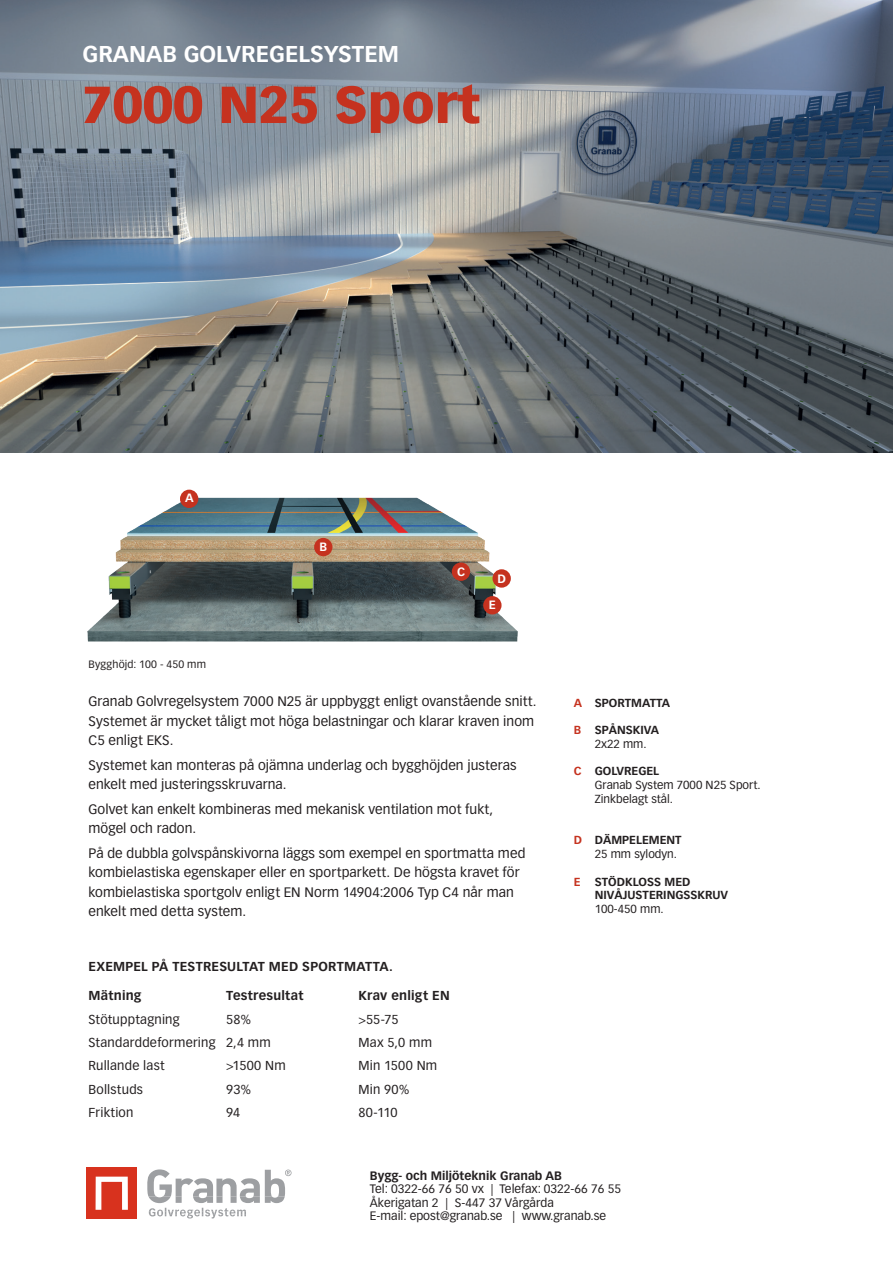
<style>
.page{position:relative;width:893px;height:1263px;background:#fff}
.page>*{position:absolute;margin:0;border:0;box-sizing:border-box;transform-origin:0 0}
.t1{font:900 51px "Vectora LT Std";color:#c5321f}
.t2{font:700 22.5px "Vectora LT Std";color:#fff}
.t3{font:13.5px/19.5px "Vectora LT Std";letter-spacing:.005em;color:#231f20}
.t4{font:12.75px "Vectora LT Std";letter-spacing:.02em;color:#231f20}
.t5{font:700 12.75px "Vectora LT Std";letter-spacing:.02em;color:#231f20}
.t6{font:12px/13.5px "Vectora LH";color:#231f20}
.t7{font:700 12px "Vectora LH";color:#231f20}
.t8{font:700 11.85px "Vectora LT Std";color:#fff}
.t9{font:11.55px/13.8px "Vectora LH";color:#231f20}
.t10{font:700 11.55px/13.8px "Vectora LH";color:#231f20}
.t11{font:10.5px "Vectora LT Std";letter-spacing:.02em;color:#231f20}
.t12{font:10.35px "Vectora LH";color:#231f20}
.s1{color:#c5321f}
.s2{font-weight:400}
.s3{font-weight:700;color:#c5321f}
.s4{font-weight:700}
</style>
<div class="page">
<img style="left:0;top:0;width:893px;height:453px">
<div style="left:87px;top:1167px;width:50px;height:51px;background:#d8321e"></div>
<svg style="left:96px;top:1176px;width:32px;height:34px"></svg>
<svg style="left:147px;top:1169px;width:145px;height:49px"></svg>
<img style="left:87px;top:491px;width:431px;height:151px">
<div style="left:180px;top:490px;width:18px;height:18px;background:#c5321f;border-radius:50%"></div>
<div style="left:314px;top:538px;width:18px;height:18px;background:#c5321f;border-radius:50%"></div>
<div style="left:452px;top:562px;width:18px;height:19px;background:#c5321f;border-radius:50%"></div>
<div style="left:492px;top:569px;width:19px;height:19px;background:#c5321f;border-radius:50%"></div>
<div style="left:483px;top:596px;width:19px;height:18px;background:#c5321f;border-radius:50%"></div>
<h2 class="t2" style="left:82px;top:40px;width:318px">GRANAB GOLVREGELSYSTEM</h2>
<h1 class="t1" style="left:82px;top:73px;width:399px">7000 N25 Sport</h1>
<p class="t8" style="left:185px;top:491px;width:10px">A</p>
<p class="t8" style="left:320px;top:540px;width:9px">B</p>
<p class="t12" style="left:296px;top:613px;width:5px">t</p>
<p class="t8" style="left:457px;top:564px;width:10px">C</p>
<p class="t8" style="left:497px;top:571px;width:10px">D</p>
<p class="t8" style="left:489px;top:598px;width:9px">E</p>
<p class="t11" style="left:88px;top:658px;width:119px">Bygghöjd: 100 - 450 mm</p>
<p class="t3" style="left:88px;top:692px;width:450px">Granab Golvregelsystem 7000 N25 är uppbyggt enligt ovanstående snitt.<br>Systemet är mycket tåligt mot höga belastningar och klarar kraven inom<br>C5 enligt EKS.</p>
<p class="t3" style="left:88px;top:755px;width:430px">Systemet kan monteras på ojämna underlag och bygghöjden justeras enkelt med justeringsskruvarna.</p>
<p class="t3" style="left:88px;top:799px;width:406px">Golvet kan enkelt kombineras med mekanisk ventilation mot fukt, mögel och radon.</p>
<p class="t3" style="left:88px;top:843px;width:438px">På de dubbla golvspånskivorna läggs som exempel en sportmatta med kombielastiska egenskaper eller en sportparkett. De högsta kravet för kombielastiska sportgolv enligt EN Norm 14904:2006 Typ C4 når man enkelt med detta system.</p>
<p class="t5" style="left:88px;top:959px;width:306px">EXEMPEL PÅ TESTRESULTAT MED SPORTMATTA.</p>
<p class="t5" style="left:88px;top:988px;width:55px">Mätning</p>
<p class="t5" style="left:226px;top:988px;width:79px">Testresultat</p>
<p class="t5" style="left:358px;top:988px;width:93px">Krav enligt EN</p>
<p class="t4" style="left:88px;top:1012px;width:93px">Stötupptagning</p>
<p class="t4" style="left:226px;top:1012px;width:26px">58%</p>
<p class="t4" style="left:358px;top:1012px;width:42px">&gt;55-75</p>
<p class="t4" style="left:88px;top:1035px;width:184px">Standarddeformering 2,4 mm</p>
<p class="t4" style="left:358px;top:1035px;width:75px">Max 5,0 mm</p>
<p class="t4" style="left:88px;top:1058px;width:78px">Rullande last</p>
<p class="t4" style="left:226px;top:1058px;width:61px">&gt;1500 Nm</p>
<p class="t4" style="left:358px;top:1058px;width:80px">Min 1500 Nm</p>
<p class="t4" style="left:88px;top:1082px;width:56px">Bollstuds</p>
<p class="t4" style="left:226px;top:1082px;width:26px">93%</p>
<p class="t4" style="left:358px;top:1082px;width:52px">Min 90%</p>
<p class="t4" style="left:88px;top:1105px;width:47px">Friktion</p>
<p class="t4" style="left:226px;top:1105px;width:16px">94</p>
<p class="t4" style="left:358px;top:1105px;width:41px">80-110</p>
<p class="t10" style="left:574px;top:695px;width:98px"><span class="s1">A</span> SPORTMATTA</p>
<p class="t10" style="left:595px;top:723px;width:66px;text-indent:-21px"><span class="s1">B</span> SPÅNSKIVA<br><span class="s2">2x22 mm.</span></p>
<p class="t9" style="left:595px;top:764px;width:167px;text-indent:-21px"><span class="s3">C</span> <span class="s4">GOLVREGEL<br></span>Granab System 7000 N25 Sport.<br>Zinkbelagt stål.</p>
<p class="t9" style="left:595px;top:833px;width:88px;text-indent:-21px"><span class="s3">D</span> <span class="s4">DÄMPELEMENT<br></span>25 mm sylodyn.</p>
<p class="t10" style="left:595px;top:874px;width:135px;text-indent:-21px"><span class="s1">E</span> STÖDKLOSS MED<br>NIVÅJUSTERINGSSKRUV</p>
<p class="t9" style="left:595px;top:902px;width:70px">100-450 mm.</p>
<p class="t7" style="left:370px;top:1168px;width:194px">Bygg- och Miljöteknik Granab AB</p>
<p class="t6" style="left:370px;top:1182px;width:253px">Tel: 0322-66 76 50 vx | Telefax: 0322-66 76 55<br>Åkerigatan 2 | S-447 37 Vårgårda<br>E-mail: epost@granab.se | www.granab.se</p>
</div>
